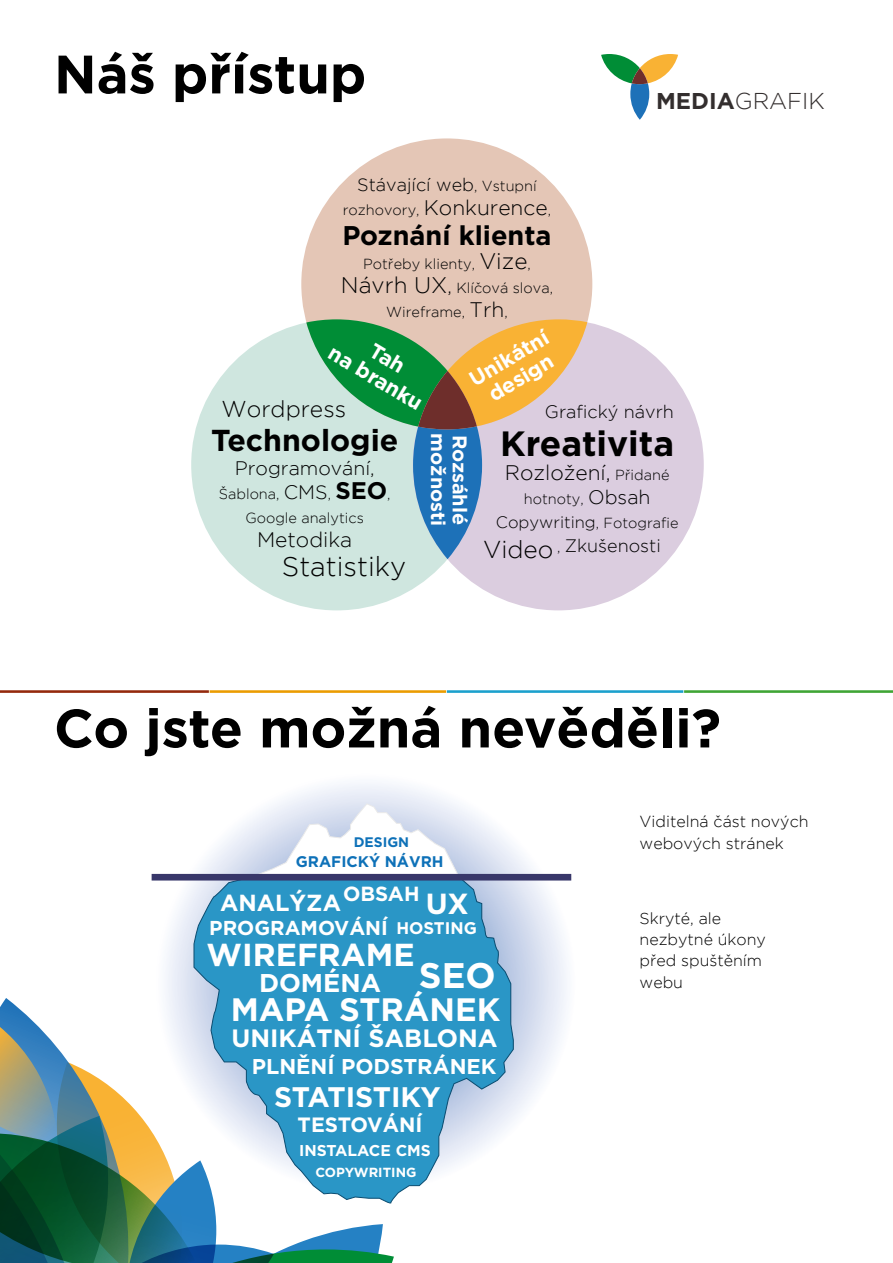
<style>
.page{position:relative;width:893px;height:1263px;background:#fff}
.page>*{position:absolute;margin:0;border:0;box-sizing:border-box;transform-origin:0 0}
.t1{font:700 54px "Gotham";color:#000}
.t2{font:700 35.55px "Gotham";color:#fff}
.t3{font:700 35.1px "Gotham";color:#000}
.t4{font:700 32.4px "Gotham";color:#fff}
.t5{font:700 31.8px "Gotham";color:#fff}
.t6{font:700 30.3px "Gotham";color:#000}
.t7{font:700 29.1px "Gotham";color:#fff}
.t8{font:700 28.2px "Gotham";letter-spacing:-.015em;color:#fff}
.t9{font:300 27.3px "Gotham";color:#000}
.t10{font:700 27px "Gotham";color:#000}
.t11{font:700 25.65px "Gotham";color:#fff}
.t12{font:700 25.05px "Gotham";color:#fff}
.t13{font:300 24.45px "Gotham";color:#000}
.t14{font:700 23.25px "Gotham";color:#fff}
.t15{font:300 22.95px "Gotham";color:#000}
.t16{font:300 22.8px "Gotham";color:#332e2e}
.t17{font:700 21.45px "Gotham";color:#fff}
.t18{font:300 21px "Gotham";color:#000}
.t19{font:700 21px/23px "Gotham";color:#fff;text-align:center}
.t20{font:700 20.7px "Gotham";color:#fff}
.t21{font:700 20.4px "Gotham";color:#fff}
.t22{font:700 20.1px "Gotham";color:#fff}
.t23{font:700 19.8px "Gotham";color:#fff}
.t24{font:300 19.5px "Gotham";color:#000}
.t25{font:300 18px "Gotham";color:#000}
.t26{font:700 16.8px "Gotham";color:#fff}
.t27{font:300 16.5px "Gotham";color:#000}
.t28{font:300 16.05px/21.3px "Gotham";color:#000}
.t29{font:700 15.6px "Gotham";color:#fff}
.t30{font:700 15.45px "Gotham";color:#0e71b8}
.t31{font:300 14.55px/24px "Gotham";color:#000;text-align:center}
.t32{font:700 13.8px "Gotham";color:#0e71b8}
.t33{font:700 13.2px "Gotham";color:#fff}
.s1{font-size:14.55px}
.s2{font-size:21px}
.s3{font-size:22.5px}
.s4{font-size:19.5px}
.s5{font-weight:700}
.s6{font-weight:700;font-size:24px}
</style>
<div class="page">
<svg style="left:156px;top:774px;width:419px;height:419px"></svg>
<div style="left:191px;top:319px;width:291px;height:291px;background:#cfe6df;border-radius:50%"></div>
<div style="left:413px;top:319px;width:291px;height:291px;background:#dbcddf;border-radius:50%"></div>
<div style="left:301px;top:138px;width:291px;height:291px;background:#e4c6b6;border-radius:50%"></div>
<svg style="left:0;top:998px;width:394px;height:265px"></svg>
<svg style="left:601px;top:54px;width:77px;height:66px"></svg>
<svg style="left:247px;top:803px;width:213px;height:71px"></svg>
<svg style="left:193px;top:880px;width:321px;height:324px;background:#5cacd1"></svg>
<div style="left:152px;top:874px;width:419px;height:6px;background:#38376a"></div>
<hr style="left:0;top:690px;width:209px;height:3px;background:#94290c">
<hr style="left:210px;top:690px;width:236px;height:3px;background:#eb9c00">
<hr style="left:447px;top:690px;width:236px;height:3px;background:#1ba0cd">
<hr style="left:684px;top:690px;width:209px;height:3px;background:#3fa535">
<svg style="left:306px;top:319px;width:281px;height:240px"></svg>
<h1 class="t1" style="left:54px;top:40px;width:314px">Náš přístup</h1>
<p class="t25" style="left:357px;top:173px;width:181px">Stávající web<span class="s1">, Vstupní</span></p>
<p class="t31" style="left:343px;top:197px;width:210px">rozhovory, <span class="s2">Konkurence</span>,</p>
<h3 class="t10" style="left:342px;top:218px;width:211px">Poznání klienta</h3>
<p class="t31" style="left:341px;top:251px;width:214px">Potřeby klienty, <span class="s3">Vize</span>,<br><span class="s3">Návrh UX</span><span class="s4">,</span> Klíčová slova,<br>Wireframe, <span class="s2">Trh</span>,</p>
<h3 class="t16" style="left:656px;top:87px;width:170px"><span class="s5">MEDIA</span>GRAFIK</h3>
<h3 class="t19" style="left:337px;top:340px;width:107px;rotate:31deg">na branku</h3>
<h3 class="t15" style="left:222px;top:395px;width:126px">Wordpress</h3>
<h3 class="t6" style="left:211px;top:421px;width:189px">Technologie</h3>
<h3 class="t24" style="left:235px;top:456px;width:142px">Programování,</h3>
<p class="t31" style="left:219px;top:481px;width:173px">Šablona, <span class="s4">CMS</span>, <span class="s6">SEO</span>,<br>Google analytics</p>
<h3 class="t18" style="left:257px;top:527px;width:97px">Metodika</h3>
<h3 class="t9" style="left:282px;top:550px;width:126px">Statistiky</h3>
<h3 class="t19" style="left:465px;top:370px;width:90px;rotate:-31deg">Unikátní design</h3>
<h3 class="t23" style="left:451px;top:433px;width:94px;rotate:90deg">možnosti</h3>
<h3 class="t23" style="left:472px;top:435px;width:92px;rotate:90deg">Rozsáhlé</h3>
<p class="t25" style="left:545px;top:401px;width:131px">Grafický návrh</p>
<h3 class="t3" style="left:500px;top:421px;width:176px">Kreativita</h3>
<h3 class="t18" style="left:505px;top:460px;width:166px">Rozložení, <span class="s1">Přidané</span></h3>
<p class="t31" style="left:524px;top:486px;width:128px">hotnoty, <span class="s4">Obsah</span></p>
<p class="t27" style="left:496px;top:512px;width:184px">Copywriting<span class="s1">, Fotografie</span></p>
<h3 class="t13" style="left:483px;top:534px;width:72px">Video</h3>
<p class="t25" style="left:557px;top:535px;width:105px"><span class="s1">,</span> Zkušenosti</p>
<h1 class="t1" style="left:54px;top:694px;width:668px">Co jste možná nevěděli?</h1>
<p class="t32" style="left:354px;top:834px;width:57px">DESIGN</p>
<p class="t30" style="left:296px;top:852px;width:149px">GRAFICKÝ NÁVRH</p>
<h3 class="t21" style="left:343px;top:881px;width:78px">OBSAH</h3>
<h3 class="t14" style="left:220px;top:888px;width:123px">ANALÝZA</h3>
<h3 class="t7" style="left:426px;top:885px;width:44px">UX</h3>
<p class="t26" style="left:396px;top:918px;width:82px">HOSTING</p>
<h3 class="t22" style="left:209px;top:915px;width:180px">PROGRAMOVÁNÍ</h3>
<h3 class="t5" style="left:206px;top:934px;width:210px">WIREFRAME</h3>
<h2 class="t2" style="left:419px;top:953px;width:78px">SEO</h2>
<h3 class="t11" style="left:259px;top:967px;width:124px">DOMÉNA</h3>
<h3 class="t4" style="left:231px;top:988px;width:271px">MAPA STRÁNEK</h3>
<h3 class="t12" style="left:231px;top:1023px;width:268px">UNIKÁTNÍ ŠABLONA</h3>
<h3 class="t17" style="left:252px;top:1053px;width:246px">PLNĚNÍ PODSTRÁNEK</h3>
<h3 class="t8" style="left:274px;top:1079px;width:168px">STATISTIKY</h3>
<h3 class="t20" style="left:298px;top:1111px;width:126px">TESTOVÁNÍ</h3>
<p class="t29" style="left:299px;top:1140px;width:133px">INSTALACE CMS</p>
<p class="t33" style="left:315px;top:1164px;width:103px">COPYWRITING</p>
<p class="t28" style="left:640px;top:810px;width:170px">Viditelná část nových webových stránek</p>
<p class="t28" style="left:640px;top:907px;width:128px">Skryté, ale nezbytné úkony před spuštěním webu</p>
</div>
